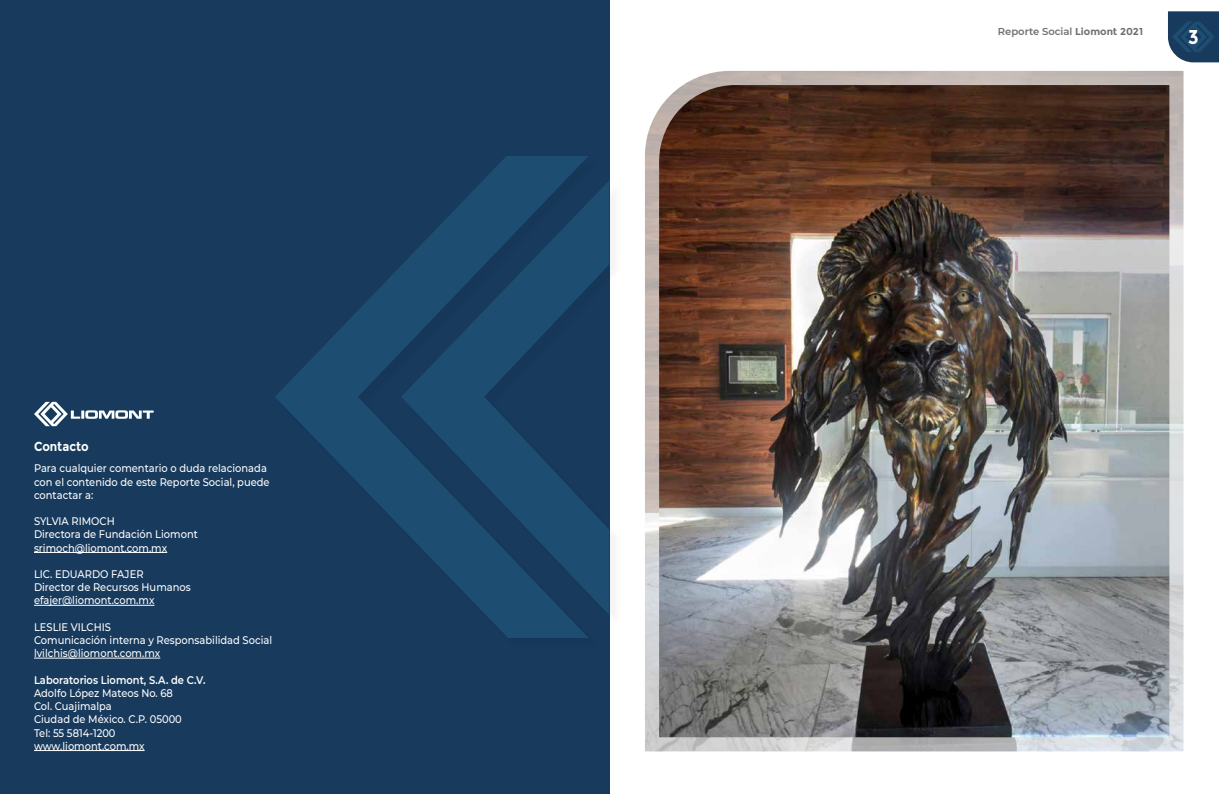
<style>
.page{position:relative;width:1219px;height:794px;background:#fff}
.page>*{position:absolute;margin:0;border:0;box-sizing:border-box;transform-origin:0 0}
.t1{font:700 20px "Montserrat";color:#fff;scale:.9 1}
.t2{font:700 13px "Montserrat";color:#fff;scale:.9 1}
.t3{font:500 11px/13.2px "Montserrat";color:#fff;scale:.9 1}
.t4{font:600 11px "Montserrat";color:#fff;scale:.9 1}
.t5{font:600 10px "Montserrat";color:#706f6f}
.s1{font-weight:700}
</style>
<div class="page">
<div style="left:0;top:0;width:609px;height:794px;background:#173a5d"></div>
<svg style="left:34px;top:402px;width:120px;height:24px"></svg>
<div style="left:277px;top:157px;width:345px;height:493px;background:#000;opacity:.3"></div>
<svg style="left:275px;top:156px;width:334px;height:482px"></svg>
<img style="left:645px;top:71px;width:538px;height:680px">
<img style="left:659px;top:85px;width:510px;height:652px">
<svg style="left:1168px;top:11px;width:51px;height:51px;background:#25496a"></svg>
<hr style="left:34px;top:552px;width:133px;height:1px;background:#fff">
<hr style="left:34px;top:605px;width:120px;height:1px;background:#fff">
<hr style="left:34px;top:658px;width:126px;height:1px;background:#fff">
<hr style="left:34px;top:750px;width:111px;height:1px;background:#fff">
<p class="t2" style="left:34px;top:438px;width:62px">Contacto</p>
<p class="t3" style="left:34px;top:461px;width:263px">Para cualquier comentario o duda relacionada con el contenido de este Reporte Social, puede contactar a:</p>
<p class="t3" style="left:34px;top:514px;width:184px">SYLVIA RIMOCH<br>Directora de Fundación Liomont srimoch@liomont.com.mx</p>
<p class="t3" style="left:34px;top:567px;width:176px">LIC. EDUARDO FAJER<br>Director de Recursos Humanos efajer@liomont.com.mx</p>
<p class="t3" style="left:34px;top:620px;width:266px">LESLIE VILCHIS<br>Comunicación interna y Responsabilidad Social lvilchis@liomont.com.mx</p>
<p class="t4" style="left:34px;top:672px;width:192px">Laboratorios Liomont, S.A. de C.V.</p>
<p class="t3" style="left:34px;top:686px;width:166px">Adolfo López Mateos No. 68<br>Col. Cuajimalpa<br>Ciudad de México. C.P. 05000<br>Tel: 55 5814-1200 www.liomont.com.mx</p>
<p class="t5" style="left:998px;top:25px;width:147px">Reporte Social <span class="s1">Liomont 2021</span></p>
<h1 class="t1" style="left:1188px;top:25px;width:13px">3</h1>
</div>
